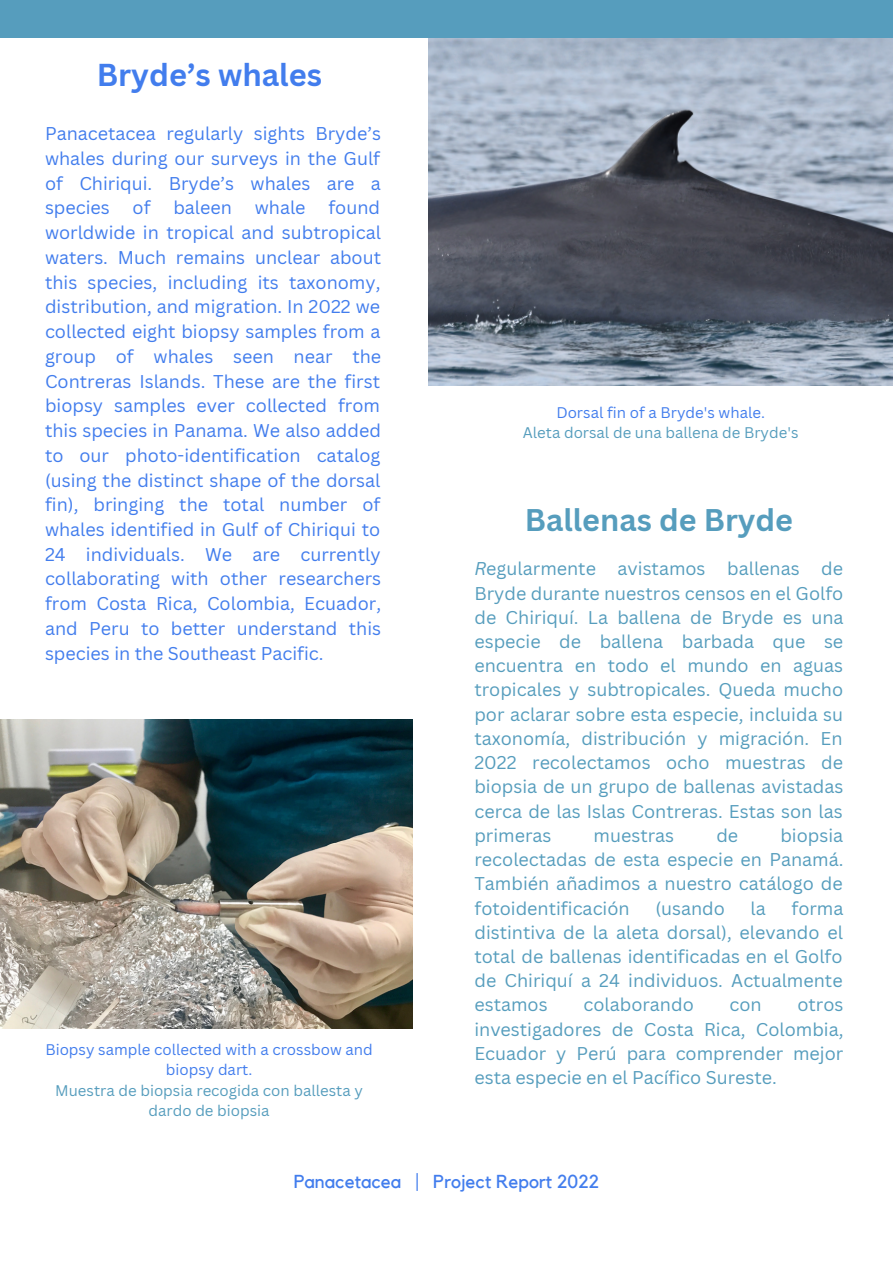
<style>
.page{position:relative;width:893px;height:1264px;background:#fff}
.page>*{position:absolute;margin:0;border:0;box-sizing:border-box;transform-origin:0 0}
.t1{font:700 30.9px "Canva Sans";color:#427ded}
.t2{font:700 30.45px "Canva Sans";color:#569dbd}
.t3{font:18.75px "Kollektif";color:#427ded}
.t4{font:18px/24.2px "Canva Sans";color:#569dbd;text-align:justify}
.t5{font:18px/24.8px "Canva Sans";color:#427ded;text-align:justify}
.t6{font:15px/20.2px "Canva Sans";color:#569dbd;text-align:center}
.t7{font:15px/20.2px "Canva Sans";color:#427ded;text-align:center}
.s1{font-style:italic}
</style>
<div class="page">
<img style="left:0;top:719px;width:413px;height:309px">
<img style="left:428px;top:38px;width:464px;height:347px">
<div style="left:0;top:0;width:892px;height:38px;background:#569dbd"></div>
<p class="t1" style="left:97px;top:53px;width:227px">Bryde’s whales</p>
<p class="t5" style="left:45px;top:121px;width:337px">Panacetacea regularly sights Bryde’s whales during our surveys in the Gulf of Chiriqui. Bryde’s whales are a species</p>
<p class="t5" style="left:45px;top:195px;width:338px;text-indent:283px">found worldwide in tropical and subtropical waters. Much remains unclear about this species, including its taxonomy, distribution, and migration. In 2022 we collected eight biopsy samples from a group of whales seen near the Contreras Islands. These are the first biopsy samples ever collected from this species in Panama. We also added to our photo-identification catalog (using the distinct shape of the dorsal fin), bringing the total number of whales identified in Gulf of Chiriqui to 24 individuals. We are currently collaborating with other researchers from Costa Rica, Colombia, Ecuador, and Peru to better understand this species in the Southeast Pacific.</p>
<p class="t5" style="left:133px;top:195px;width:20px">of</p>
<p class="t5" style="left:173px;top:195px;width:60px">baleen</p>
<p class="t5" style="left:255px;top:195px;width:52px">whale</p>
<p class="t7" style="left:45px;top:1039px;width:329px">Biopsy sample collected with a crossbow and biopsy dart.</p>
<p class="t6" style="left:55px;top:1079px;width:309px">Muestra de biopsia recogida con ballesta y dardo de biopsia</p>
<p class="t7" style="left:556px;top:402px;width:210px">Dorsal fin of a Bryde's whale.</p>
<p class="t6" style="left:522px;top:422px;width:277px">Aleta dorsal de una ballena de Bryde's</p>
<p class="t2" style="left:524px;top:498px;width:270px">Ballenas de Bryde</p>
<p class="t4" style="left:474px;top:556px;width:370px"><span class="s1">R</span>egularmente avistamos ballenas de Bryde durante nuestros censos en el Golfo de Chiriquí. La ballena de Bryde es una especie de ballena barbada que se encuentra en todo el mundo en aguas tropicales y subtropicales. Queda mucho por aclarar sobre esta especie, incluida su taxonomía, distribución y migración. En 2022 recolectamos ocho muestras de biopsia de un grupo de ballenas avistadas cerca de las Islas Contreras. Estas son las primeras</p>
<p class="t4" style="left:474px;top:822px;width:370px;text-indent:306px">biopsia recolectadas de esta especie en Panamá.<br>También añadimos a nuestro catálogo de fotoidentificación</p>
<p class="t4" style="left:593px;top:822px;width:82px">muestras</p>
<p class="t4" style="left:716px;top:822px;width:23px">de</p>
<p class="t4" style="left:474px;top:895px;width:370px;text-indent:317px">forma distintiva de la aleta dorsal), elevando el total de ballenas identificadas en el Golfo de Chiriquí a 24 individuos. Actualmente estamos</p>
<p class="t4" style="left:655px;top:895px;width:71px">(usando</p>
<p class="t4" style="left:750px;top:895px;width:17px">la</p>
<p class="t4" style="left:583px;top:992px;width:112px">colaborando</p>
<p class="t4" style="left:729px;top:992px;width:34px">con</p>
<p class="t4" style="left:474px;top:992px;width:370px;text-indent:323px">otros investigadores de Costa Rica, Colombia, Ecuador y Perú para comprender mejor esta especie en el Pacífico Sureste.</p>
<p class="t3" style="left:294px;top:1172px;width:307px">Panacetacea | Project Report 2022</p>
</div>
